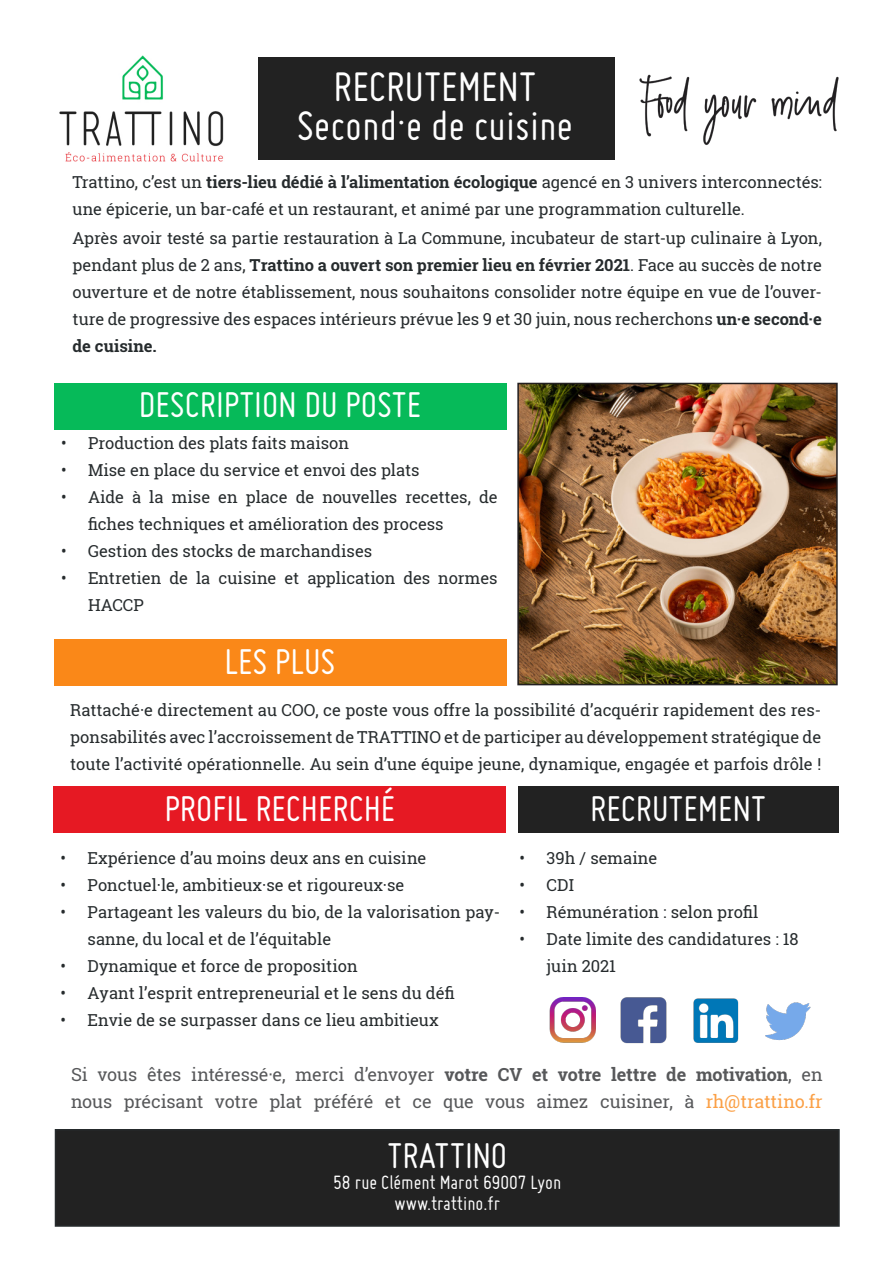
<style>
.page{position:relative;width:893px;height:1263px;background:#fff}
.page>*{position:absolute;margin:0;border:0;box-sizing:border-box;transform-origin:0 0}
.t1{font:45px "Miso";color:#fff}
.t2{font:39px "Miso";color:#fff}
.t3{font:21px "Miso";color:#fff}
.t4{font:18px/27px "Roboto Slab";letter-spacing:-.01em;color:#57585a}
.t5{font:16.5px/27px "Roboto Slab";color:#262b2d}
.s1{font-weight:700}
.s2{color:#fba046}
</style>
<div class="page">
<img style="left:765px;top:1002px;width:46px;height:39px">
<img style="left:693px;top:998px;width:46px;height:45px">
<img style="left:620px;top:997px;width:47px;height:47px">
<img style="left:549px;top:997px;width:47px;height:46px">
<div style="left:258px;top:57px;width:356px;height:102px;background:#222"></div>
<div style="left:54px;top:639px;width:452px;height:47px;background:#fa8818"></div>
<div style="left:54px;top:383px;width:452px;height:46px;background:#06ba59"></div>
<div style="left:54px;top:786px;width:452px;height:47px;background:#e61923"></div>
<div style="left:56px;top:1130px;width:783px;height:96px;background:#222"></div>
<div style="left:55px;top:1129px;width:785px;height:98px;border:2px solid #262b2d"></div>
<img style="left:520px;top:386px;width:315px;height:296px">
<div style="left:517px;top:383px;width:321px;height:302px;border:2px solid #231f20"></div>
<img style="left:59px;top:55px;width:165px;height:107px">
<div style="left:518px;top:786px;width:320px;height:47px;background:#222"></div>
<img style="left:639px;top:74px;width:200px;height:71px">
<p class="t1" style="left:334px;top:61px;width:204px">RECRUTEMENT</p>
<p class="t1" style="left:297px;top:100px;width:278px">Second·e de cuisine</p>
<p class="t5" style="left:73px;top:169px;width:751px">Trattino, c’est un <span class="s1">tiers-lieu dédié à l’alimentation écologique</span> agencé en 3 univers interconnectés: une épicerie, un bar-café et un restaurant, et animé par une programmation culturelle.</p>
<p class="t5" style="left:73px;top:225px;width:751px;text-align:justify">Après avoir testé sa partie restauration à La Commune, incubateur de start-up culinaire à Lyon, pendant plus de 2 ans, <span class="s1">Trattino a ouvert son premier lieu en février 2021</span>. Face au succès de notre ouverture et de notre établissement, nous souhaitons consolider notre équipe en vue de l’ouver&shy;ture de progressive des espaces intérieurs prévue les 9 et 30 juin, nous recherchons <span class="s1">un·e second·e de cuisine.</span></p>
<p class="t2" style="left:139px;top:383px;width:284px">DESCRIPTION DU POSTE</p>
<p class="t5" style="left:61px;top:429px;width:289px">• Production des plats faits maison</p>
<p class="t5" style="left:61px;top:456px;width:360px">• Mise en place du service et envoi des plats</p>
<p class="t5" style="left:88px;top:483px;width:411px;text-indent:-27px">• Aide à la mise en place de nouvelles recettes, de fiches techniques et amélioration des process</p>
<p class="t5" style="left:61px;top:537px;width:313px">• Gestion des stocks de marchandises</p>
<p class="t5" style="left:88px;top:564px;width:411px;text-indent:-27px">• Entretien de la cuisine et application des normes<br>HACCP</p>
<p class="t2" style="left:225px;top:639px;width:112px">LES PLUS</p>
<p class="t5" style="left:70px;top:696px;width:752px;text-align:justify">Rattaché·e directement au COO, ce poste vous offre la possibilité d’acquérir rapidement des res&shy;ponsabilités avec l’accroissement de TRATTINO et de participer au développement stratégique de toute l’activité opérationnelle. Au sein d’une équipe jeune, dynamique, engagée et parfois drôle !</p>
<p class="t2" style="left:164px;top:787px;width:232px">PROFIL RECHERCHÉ</p>
<p class="t2" style="left:590px;top:787px;width:177px">RECRUTEMENT</p>
<p class="t5" style="left:520px;top:845px;width:139px">• 39h / semaine</p>
<p class="t5" style="left:520px;top:872px;width:56px">• CDI</p>
<p class="t5" style="left:520px;top:899px;width:240px">• Rémunération : selon profil</p>
<p class="t5" style="left:547px;top:926px;width:253px;text-indent:-27px">• Date limite des candidatures : 18 juin 2021</p>
<p class="t5" style="left:61px;top:845px;width:367px">• Expérience d’au moins deux ans en cuisine</p>
<p class="t5" style="left:61px;top:872px;width:345px">• Ponctuel·le, ambitieux·se et rigoureux·se</p>
<p class="t5" style="left:88px;top:899px;width:414px;text-indent:-27px">• Partageant les valeurs du bio, de la valorisation pay&shy;sanne, du local et de l’équitable</p>
<p class="t5" style="left:61px;top:953px;width:299px">• Dynamique et force de proposition</p>
<p class="t5" style="left:61px;top:980px;width:396px">• Ayant l’esprit entrepreneurial et le sens du défi</p>
<p class="t5" style="left:61px;top:1007px;width:380px">• Envie de se surpasser dans ce lieu ambitieux</p>
<p class="t4" style="left:71px;top:1061px;width:753px">Si vous êtes intéressé·e, merci d’envoyer <span class="s1">votre CV et votre lettre de motivation</span>, en nous précisant votre plat préféré et ce que vous aimez cuisiner, à <span class="s2">rh@trattino.fr</span></p>
<p class="t2" style="left:387px;top:1134px;width:121px">TRATTINO</p>
<p class="t3" style="left:333px;top:1171px;width:229px">58 rue Clément Marot 69007 Lyon</p>
<p class="t3" style="left:394px;top:1192px;width:107px">www.trattino.fr</p>
</div>
